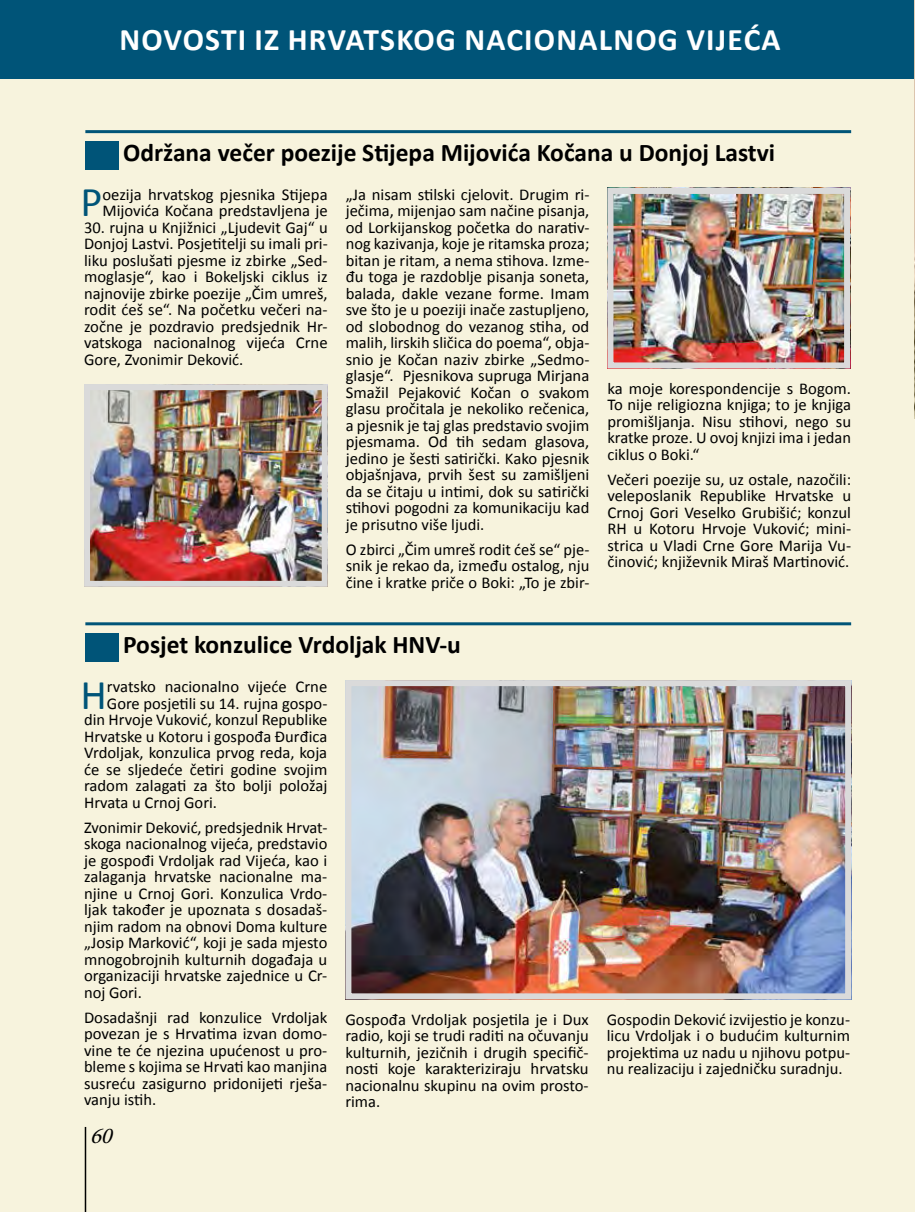
<style>
.page{position:relative;width:915px;height:1212px;background:#fff}
.page>*{position:absolute;margin:0;border:0;box-sizing:border-box;transform-origin:0 0}
.t1{font:42.45px "Calibri";color:#005478}
.t2{font:700 31.5px "Calibri";letter-spacing:.04em;color:#fff}
.t3{font:700 25.5px "Calibri";color:#000}
.t4{font:italic 22.5px "Minion Pro";color:#000}
.t5{font:16.5px/16.5px "Calibri";color:#000;text-align:justify}
</style>
<div class="page">
<div style="left:0;top:0;width:914px;height:1212px;background:#f7f3dd"></div>
<div style="left:0;top:0;width:914px;height:79px;background:#005478"></div>
<div style="left:85px;top:141px;width:33px;height:29px;background:#005478"></div>
<div style="left:85px;top:634px;width:33px;height:28px;background:#005478"></div>
<hr style="left:85px;top:130px;width:765px;height:3px;background:#005478">
<hr style="left:85px;top:622px;width:765px;height:3px;background:#005478">
<img style="left:614px;top:195px;width:228px;height:166px">
<div style="left:607px;top:188px;width:242px;height:180px;border:6px solid #dadada"></div>
<img style="left:352px;top:687px;width:491px;height:305px">
<div style="left:345px;top:680px;width:505px;height:319px;border:6px solid #dadada"></div>
<img style="left:91px;top:391px;width:229px;height:189px">
<div style="left:84px;top:384px;width:243px;height:203px;border:6px solid #dadada"></div>
<img style="left:914px;top:0;width:1px;height:419px">
<hr style="left:85px;top:1127px;width:1px;height:85px;background:#000">
<h2 class="t2" style="left:119px;top:19px;width:662px">NOVOSTI IZ HRVATSKOG NACIONALNOG VIJEĆA</h2>
<h3 class="t3" style="left:123px;top:136px;width:653px">Održana večer poezije Stijepa Mijovića Kočana u Donjoj Lastvi</h3>
<h1 class="t1" style="left:80px;top:175px;width:23px">P</h1>
<p class="t5" style="left:102px;top:186px;width:227px">oezija hrvatskog pjesnika Stijepa<br>Mijovića Kočana predstavljena je</p>
<p class="t5" style="left:84px;top:219px;width:245px">30. rujna u Knjižnici „Ljudevit Gaj“ u Donjoj Lastvi. Posjetitelji su imali pri&shy;liku poslušati pjesme iz zbirke „Sed&shy;moglasje“, kao i Bokeljski ciklus iz najnovije zbirke poezije „Čim umreš, rodit ćeš se“. Na početku večeri na&shy;zočne je pozdravio predsjednik Hr&shy;vatskoga nacionalnog vijeća Crne Gore, Zvonimir Deković.</p>
<p class="t5" style="left:345px;top:186px;width:245px">„Ja nisam stilski cjelovit. Drugim ri&shy;ječima, mijenjao sam načine pisanja, od Lorkijanskog početka do narativ&shy;nog kazivanja, koje je ritamska proza; bitan je ritam, a nema stihova. Izme&shy;đu toga je razdoblje pisanja soneta, balada, dakle vezane forme. Imam sve što je u poeziji inače zastupljeno, od slobodnog do vezanog stiha, od malih, lirskih sličica do poema“, obja&shy;snio je Kočan naziv zbirke „Sedmo&shy;glasje“. Pjesnikova supruga Mirjana Smažil Pejaković Kočan o svakom glasu pročitala je nekoliko rečenica, a pjesnik je taj glas predstavio svojim pjesmama. Od tih sedam glasova, jedino je šesti satirički. Kako pjesnik objašnjava, prvih šest su zamišljeni da se čitaju u intimi, dok su satirički stihovi pogodni za komunikaciju kad je prisutno više ljudi.</p>
<p class="t5" style="left:345px;top:541px;width:245px">O zbirci „Čim umreš rodit ćeš se“ pje&shy;snik je rekao da, između ostalog, nju čine i kratke priče o Boki: „To je zbir-</p>
<h3 class="t3" style="left:123px;top:628px;width:339px">Posjet konzulice Vrdoljak HNV-u</h3>
<p class="t5" style="left:607px;top:380px;width:245px">ka moje korespondencije s Bogom.<br>To nije religiozna knjiga; to je knjiga promišljanja. Nisu stihovi, nego su kratke proze. U ovoj knjizi ima i jedan ciklus o Boki.“</p>
<p class="t5" style="left:607px;top:471px;width:245px">Večeri poezije su, uz ostale, nazočili: veleposlanik Republike Hrvatske u Crnoj Gori Veselko Grubišić; konzul RH u Kotoru Hrvoje Vuković; mini&shy;strica u Vladi Crne Gore Marija Vu&shy;činović; književnik Miraš Martinović.</p>
<h1 class="t1" style="left:80px;top:668px;width:28px">H</h1>
<p class="t5" style="left:107px;top:678px;width:222px">rvatsko nacionalno vijeće Crne</p>
<p class="t5" style="left:107px;top:695px;width:222px">Gore posjetili su 14. rujna gospo-</p>
<p class="t5" style="left:84px;top:711px;width:245px">din Hrvoje Vuković, konzul Republike</p>
<p class="t5" style="left:84px;top:728px;width:245px">Hrvatske u Kotoru i gospođa Đurđica</p>
<p class="t5" style="left:84px;top:744px;width:245px">Vrdoljak, konzulica prvog reda, koja</p>
<p class="t5" style="left:84px;top:761px;width:245px">će se sljedeće četiri godine svojim</p>
<p class="t5" style="left:84px;top:777px;width:245px">radom zalagati za što bolji položaj</p>
<p class="t5" style="left:84px;top:794px;width:134px">Hrvata u Crnoj Gori.</p>
<p class="t5" style="left:84px;top:819px;width:245px">Zvonimir Deković, predsjednik Hrvat&shy;skoga nacionalnog vijeća, predstavio je gospođi Vrdoljak rad Vijeća, kao i zalaganja hrvatske nacionalne ma&shy;njine u Crnoj Gori. Konzulica Vrdo&shy;ljak također je upoznata s dosadaš&shy;njim radom na obnovi Doma kulture „Josip Marković“, koji je sada mjesto mnogobrojnih kulturnih događaja u organizaciji hrvatske zajednice u Cr&shy;noj Gori.</p>
<p class="t5" style="left:84px;top:1009px;width:245px">Dosadašnji rad konzulice Vrdoljak povezan je s Hrvatima izvan domo&shy;vine te će njezina upućenost u pro&shy;bleme s kojima se Hrvati kao manjina susreću zasigurno pridonijeti rješa&shy;vanju istih.</p>
<p class="t5" style="left:345px;top:1011px;width:245px">Gospođa Vrdoljak posjetila je i Dux radio, koji se trudi raditi na očuvanju kulturnih, jezičnih i drugih specifič&shy;nosti koje karakteriziraju hrvatsku nacionalnu skupinu na ovim prosto&shy;rima.</p>
<p class="t5" style="left:606px;top:1011px;width:245px">Gospodin Deković izvijestio je konzu&shy;licu Vrdoljak i o budućim kulturnim projektima uz nadu u njihovu potpu&shy;nu realizaciju i zajedničku suradnju.</p>
<h3 class="t4" style="left:90px;top:1121px;width:31px">60</h3>
</div>
